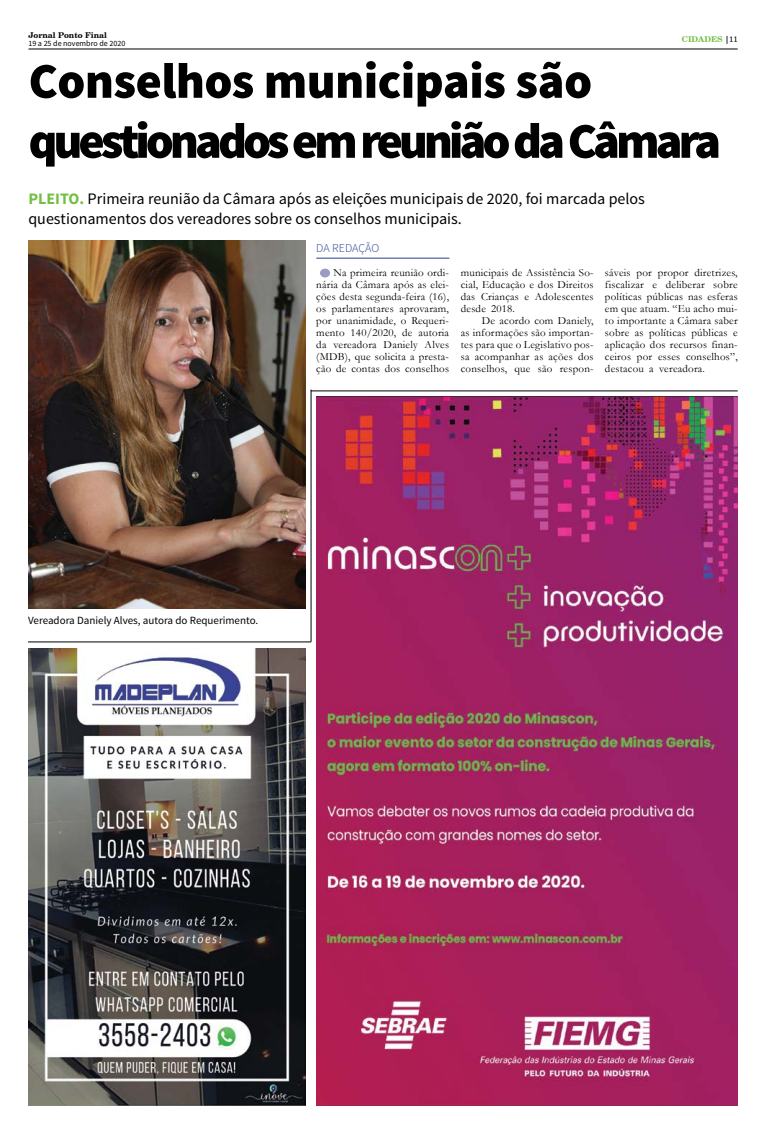
<style>
.page{position:relative;width:766px;height:1134px;background:#fff}
.page>*{position:absolute;margin:0;border:0;box-sizing:border-box;transform-origin:0 0}
.t1{font:900 50px/60px "Source Sans Pro";letter-spacing:-.08em;color:#000}
.t2{font:16px/19.2px "Source Sans Pro";color:#000}
.t3{font:300 12px "Source Sans Pro";letter-spacing:-.01em;color:#25408f}
.t4{font:11px/12px "Garamond";letter-spacing:.02em;color:#000;text-align:justify}
.t5{font:11px "Source Sans Pro";color:#000}
.t6{font:8px "Source Sans Pro";color:#000}
.t7{font:700 8px "Century Schlbk Cyrillic BT";color:#000}
.t8{font:700 8px "Century Schlbk Cyrillic BT";color:#72bf44}
.s1{font-weight:700;color:#72bf44}
.s2{color:#000}
.s3{font-weight:400;color:#000}
</style>
<div class="page">
<hr style="left:28px;top:49px;width:709px;height:1px;background:#000">
<img style="left:28px;top:648px;width:278px;height:457px">
<img style="left:316px;top:396px;width:421px;height:710px">
<hr style="left:316px;top:258px;width:133px;height:1px;background:#25408f">
<div style="left:320px;top:269px;width:10px;height:8px;background:#9b9bc5;border-radius:50%"></div>
<img style="left:28px;top:240px;width:277px;height:368px">
<hr style="left:28px;top:642px;width:283px;height:1px;background:#000">
<hr style="left:311px;top:390px;width:1px;height:252px;background:#000">
<hr style="left:311px;top:391px;width:426px;height:1px;background:#000">
<p class="t7" style="left:28px;top:30px;width:80px">Jornal Ponto Final</p>
<p class="t6" style="left:28px;top:38px;width:98px">19 a 25 de novembro de 2020</p>
<h1 class="t1" style="left:28px;top:53px;width:694px">Conselhos municipais são questionados em reunião da Câmara</h1>
<h2 class="t2" style="left:28px;top:190px;width:617px"><span class="s1">PLEITO.</span> Primeira reunião da Câmara após as eleições municipais de 2020, foi marcada pelos questionamentos dos vereadores sobre os conselhos municipais.</h2>
<p class="t3" style="left:316px;top:241px;width:64px">DA REDAÇÃO</p>
<p class="t4" style="left:316px;top:267px;width:134px;text-indent:17px">Na primeira reunião ordi&shy;nária da Câmara após as elei&shy;ções desta segunda-feira (16), os parlamentares aprovaram, por unanimidade, o Requeri&shy;mento 140/2020, de autoria da vereadora Daniely Alves (MDB), que solicita a presta&shy;ção de contas dos conselhos</p>
<p class="t4" style="left:460px;top:267px;width:134px">municipais de Assistência So&shy;cial, Educação e dos Direitos das Crianças e Adolescentes desde 2018.</p>
<p class="t8" style="left:681px;top:34px;width:57px">CIDADES <span class="s2">|</span><span class="s3">11</span></p>
<p class="t4" style="left:604px;top:267px;width:134px">sáveis por propor diretrizes, fiscalizar e deliberar sobre políticas públicas nas esferas em que atuam. “Eu acho mui&shy;to importante a Câmara saber sobre as políticas públicas e aplicação dos recursos finan&shy;ceiros por esses conselhos”, destacou a vereadora.</p>
<p class="t4" style="left:460px;top:315px;width:134px;text-indent:21px">De acordo com Daniely, as informações são importan&shy;tes para que o Legislativo pos&shy;sa acompanhar as ações dos conselhos, que são respon-</p>
<p class="t5" style="left:28px;top:614px;width:232px">Vereadora Daniely Alves, autora do Requerimento.</p>
</div>
